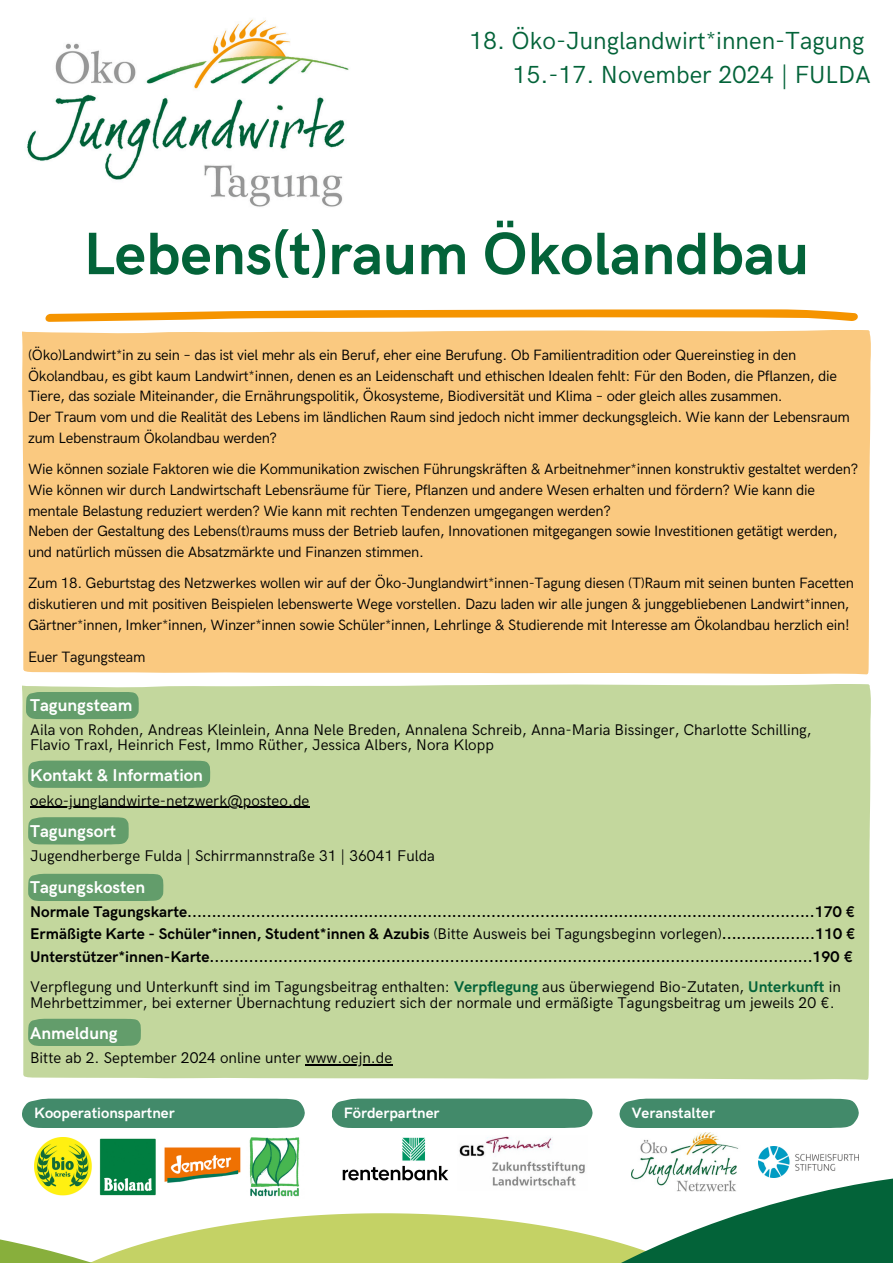
<style>
.page{position:relative;width:893px;height:1263px;background:#fff}
.page>*{position:absolute;margin:0;border:0;box-sizing:border-box;transform-origin:0 0}
.t1{font:700 60px "HK Grotesk";color:#036339}
.t2{font:24.75px/34.3px "HK Grotesk";color:#036339;text-align:right}
.t3{font:700 17.17px "HK Grotesk";color:#fff}
.t4{font:15.52px/15.1px "HK Grotesk";color:#000}
.t5{font:700 15.52px "HK Grotesk";color:#000}
.t6{font:15px/20.9px "HK Grotesk";letter-spacing:-.02em;color:#000}
.t7{font:700 15px "HK Grotesk";color:#fff}
.s1{font-weight:400}
.s2{font-weight:700;color:#036339}
</style>
<div class="page">
<svg style="left:45px;top:309px;width:813px;height:13px"></svg>
<svg style="left:0;top:1213px;width:368px;height:50px"></svg>
<svg style="left:368px;top:1177px;width:525px;height:86px"></svg>
<div style="left:22px;top:684px;width:849px;height:396px;background:#c3d79d"></div>
<img style="left:27px;top:19px;width:322px;height:188px">
<div style="left:22px;top:330px;width:849px;height:344px;background:#fac980"></div>
<svg style="left:28px;top:760px;width:182px;height:28px;background:#679f6d"></svg>
<svg style="left:28px;top:817px;width:101px;height:27px;background:#669f6c"></svg>
<div style="left:28px;top:874px;width:135px;height:27px;background:#639d6b"></div>
<div style="left:28px;top:1019px;width:113px;height:27px;background:#639d6b"></div>
<div style="left:26px;top:692px;width:113px;height:27px;background:#639d6b"></div>
<hr style="left:30px;top:807px;width:279px;height:1px;background:#000">
<hr style="left:305px;top:1064px;width:87px;height:1px;background:#000">
<div style="left:22px;top:1098px;width:283px;height:30px;background:#428a6a"></div>
<img style="left:34px;top:1137px;width:266px;height:60px">
<div style="left:332px;top:1098px;width:260px;height:30px;background:#428a6a"></div>
<img style="left:342px;top:1137px;width:109px;height:48px">
<img style="left:458px;top:1136px;width:129px;height:54px">
<img style="left:632px;top:1132px;width:109px;height:60px">
<svg style="left:619px;top:1098px;width:239px;height:30px;background:#4c9072"></svg>
<img style="left:759px;top:1147px;width:100px;height:31px">
<h5 class="t2" style="left:469px;top:24px;width:403px">18. Öko-Junglandwirt*innen-Tagung<br>15.-17. November 2024 | FULDA</h5>
<h4 class="t1" style="left:84px;top:220px;width:727px">Lebens(t)raum Ökolandbau</h4>
<h3 class="t6" style="left:28px;top:345px;width:810px">(Öko)Landwirt*in zu sein – das ist viel mehr als ein Beruf, eher eine Berufung. Ob Familientradition oder Quereinstieg in den<br>Ökolandbau, es gibt kaum Landwirt*innen, denen es an Leidenschaft und ethischen Idealen fehlt: Für den Boden, die Pflanzen, die<br>Tiere, das soziale Miteinander, die Ernährungspolitik, Ökosysteme, Biodiversität und Klima – oder gleich alles zusammen.</h3>
<h3 class="t6" style="left:28px;top:407px;width:823px">Der Traum vom und die Realität des Lebens im ländlichen Raum sind jedoch nicht immer deckungsgleich. Wie kann der Lebensraum zum Lebenstraum Ökolandbau werden?</h3>
<h4 class="t6" style="left:28px;top:459px;width:831px">Wie können soziale Faktoren wie die Kommunikation zwischen Führungskräften &amp; Arbeitnehmer*innen konstruktiv gestaltet werden?<br>Wie können wir durch Landwirtschaft Lebensräume für Tiere, Pflanzen und andere Wesen erhalten und fördern? Wie kann die mentale Belastung reduziert werden? Wie kann mit rechten Tendenzen umgegangen werden?</h4>
<h3 class="t6" style="left:28px;top:521px;width:811px">Neben der Gestaltung des Lebens(t)raums muss der Betrieb laufen, Innovationen mitgegangen sowie Investitionen getätigt werden, und natürlich müssen die Absatzmärkte und Finanzen stimmen.</h3>
<h4 class="t6" style="left:28px;top:573px;width:827px">Zum 18. Geburtstag des Netzwerkes wollen wir auf der Öko-Junglandwirt*innen-Tagung diesen (T)Raum mit seinen bunten Facetten diskutieren und mit positiven Beispielen lebenswerte Wege vorstellen. Dazu laden wir alle jungen &amp; junggebliebenen Landwirt*innen,<br>Gärtner*innen, Imker*innen, Winzer*innen sowie Schüler*innen, Lehrlinge &amp; Studierende mit Interesse am Ökolandbau herzlich ein!</h4>
<h3 class="t6" style="left:28px;top:647px;width:119px">Euer Tagungsteam</h3>
<h2 class="t3" style="left:30px;top:695px;width:104px">Tagungsteam</h2>
<h1 class="t4" style="left:30px;top:722px;width:783px">Aila von Rohden, Andreas Kleinlein, Anna Nele Breden, Annalena Schreib, Anna-Maria Bissinger, Charlotte Schilling,<br>Flavio Traxl, Heinrich Fest, Immo Rüther, Jessica Albers, Nora Klopp</h1>
<p class="t3" style="left:30px;top:766px;width:174px">Kontakt &amp; Information</p>
<p class="t4" style="left:30px;top:793px;width:281px">oeko-junglandwirte-netzwerk@posteo.de</p>
<p class="t3" style="left:30px;top:822px;width:88px">Tagungsort</p>
<p class="t4" style="left:30px;top:849px;width:406px">Jugendherberge Fulda | Schirrmannstraße 31 | 36041 Fulda</p>
<p class="t3" style="left:30px;top:877px;width:116px">Tagungskosten</p>
<p class="t5" style="left:30px;top:903px;width:826px">Normale Tagungskarte................................................................................................................................170 €</p>
<h3 class="t5" style="left:30px;top:925px;width:826px">Ermäßigte Karte - Schüler*innen, Student*innen &amp; Azubis <span class="s1">(Bitte Ausweis bei Tagungsbeginn vorlegen)</span>...................110 €</h3>
<h4 class="t5" style="left:30px;top:948px;width:824px">Unterstützer*innen-Karte...........................................................................................................................190 €</h4>
<h3 class="t4" style="left:30px;top:980px;width:812px">Verpflegung und Unterkunft sind im Tagungsbeitrag enthalten: <span class="s2">Verpflegung</span> aus überwiegend Bio-Zutaten, <span class="s2">Unterkunft</span> in<br>Mehrbettzimmer, bei externer Übernachtung reduziert sich der normale und ermäßigte Tagungsbeitrag um jeweils 20 €.</h3>
<h4 class="t3" style="left:30px;top:1023px;width:89px">Anmeldung</h4>
<h3 class="t4" style="left:30px;top:1051px;width:364px">Bitte ab 2. September 2024 online unter www.oejn.de</h3>
<h5 class="t7" style="left:34px;top:1104px;width:142px">Kooperationspartner</h5>
<p class="t7" style="left:344px;top:1104px;width:97px">Förderpartner</p>
<p class="t7" style="left:632px;top:1104px;width:85px">Veranstalter</p>
</div>
